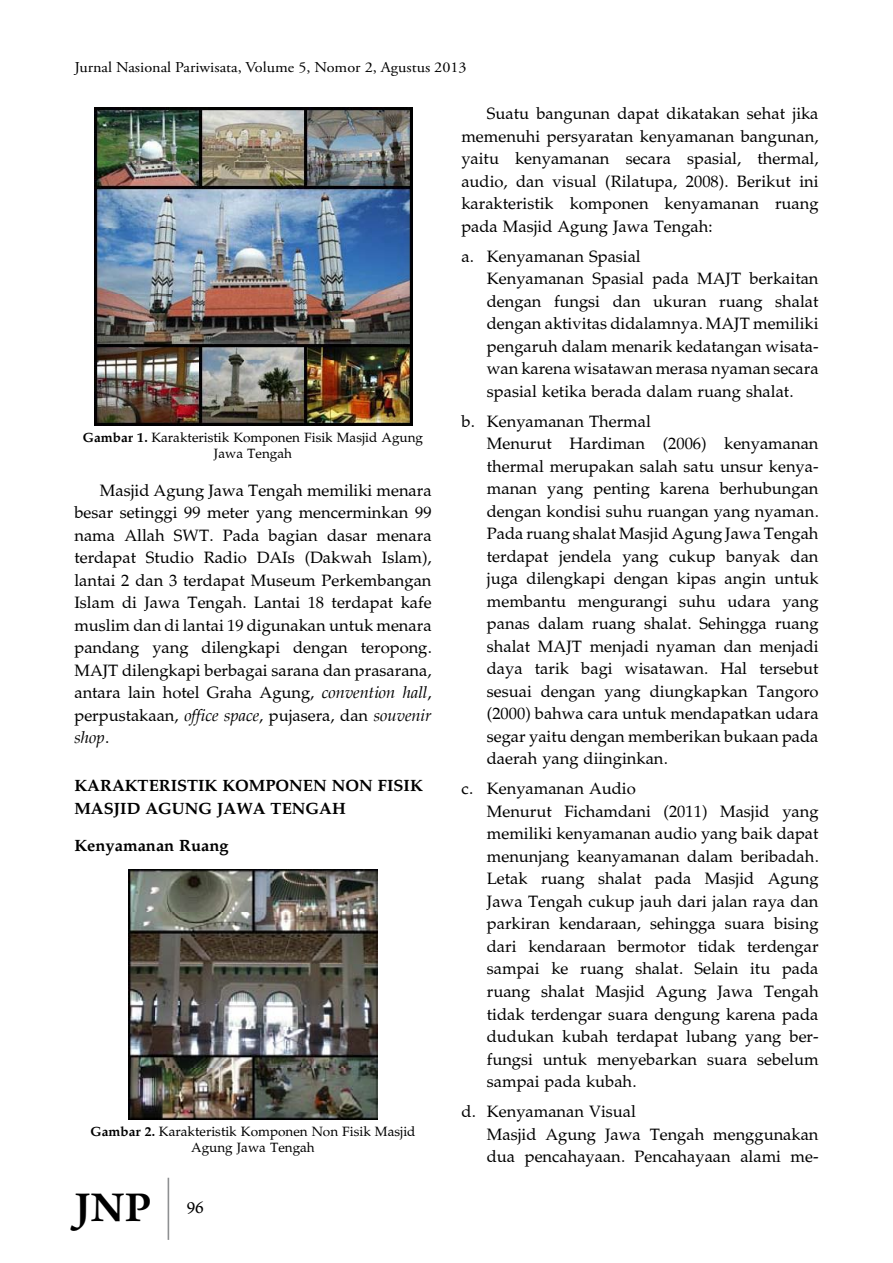
<style>
.page{position:relative;width:893px;height:1263px;background:#fff}
.page>*{position:absolute;margin:0;border:0;box-sizing:border-box;transform-origin:0 0}
.t1{font:600 45px "Arno Pro";color:#000}
.t2{font:18px "Arno Pro";color:#000}
.t3{font:16.5px/22.5px "Palm Springs Plain";color:#000}
.t4{font:700 16.5px "Palm Springs";color:#000}
.t5{font:16.5px "Palm Springs";color:#000}
.t6{font:15px "Adobe Garamond Pro";color:#000;scale:1.08 1}
.t7{font:13.5px/16.5px "Palm Springs Plain";color:#000;text-align:center}
.s1{font-family:"Palm Springs";font-weight:700}
.s2{font-family:"Palm Springs"}
.s3{font-family:"Palm Springs Plain"}
.s4{font-weight:400;font-size:60.9px;color:#808285}
</style>
<div class="page">
<img style="left:94px;top:107px;width:318px;height:318px">
<img style="left:128px;top:870px;width:250px;height:249px">
<p class="t6" style="left:74px;top:58px;width:365px">Jurnal Nasional Pariwisata, Volume 5, Nomor 2, Agustus 2013</p>
<p class="t7" style="left:83px;top:429px;width:342px"><span class="s1">GAMBAR 1.</span> Karakteristik Komponen Fisik Masjid Agung<br>Jawa Tengah</p>
<p class="t3" style="left:74px;top:479px;width:359px;text-align:justify;text-indent:26px">Masjid Agung Jawa Tengah memiliki menara besar setinggi 99 meter yang mencerminkan 99 nama Allah SWT. Pada bagian dasar menara terdapat Studio Radio DAIs (Dakwah Islam), lantai 2 dan 3 terdapat Museum Perkembangan Islam di Jawa Tengah. Lantai 18 terdapat kafe muslim dan di lantai 19 digunakan untuk menara pandang yang dilengkapi dengan teropong.<br>MAJT dilengkapi berbagai sarana dan prasarana, antara lain hotel Graha Agung, <span class="s2">convention hall</span>, perpustakaan, <span class="s2">office space</span>, pujasera, dan <span class="s2">souvenir</span></p>
<p class="t5" style="left:74px;top:728px;width:36px">shop<span class="s3">.</span></p>
<p class="t4" style="left:74px;top:776px;width:25px">KARAKTERISTIK</p>
<p class="t4" style="left:222px;top:776px;width:80px">KOMPONEN</p>
<p class="t4" style="left:332px;top:776px;width:57px">NON FISIK</p>
<p class="t4" style="left:74px;top:798px;width:12px">MASJID</p>
<p class="t4" style="left:145px;top:798px;width:94px">AGUNG JAWA</p>
<p class="t4" style="left:271px;top:798px;width:25px">TENGAH</p>
<p class="t4" style="left:74px;top:836px;width:156px">KENYAMANAN RUANG</p>
<p class="t7" style="left:91px;top:1123px;width:326px"><span class="s1">GAMBAR 2.</span> Karakteristik Komponen Non Fisik Masjid<br>Agung Jawa Tengah</p>
<h1 class="t1" style="left:74px;top:1181px;width:99px">JNP <span class="s4">|</span></h1>
<p class="t2" style="left:187px;top:1197px;width:19px">96</p>
<p class="t3" style="left:461px;top:103px;width:359px;text-align:justify;text-indent:26px">Suatu bangunan dapat dikatakan sehat jika memenuhi persyaratan kenyamanan bangunan, yaitu kenyamanan secara spasial, thermal, audio, dan visual (Rilatupa, 2008). Berikut ini karakteristik komponen kenyamanan ruang pada Masjid Agung Jawa Tengah:</p>
<p class="t3" style="left:487px;top:245px;width:333px;text-indent:-26px">a. Kenyamanan Spasial<br>Kenyamanan Spasial pada MAJT berkaitan dengan fungsi dan ukuran ruang shalat dengan aktivitas didalamnya. MAJT memiliki pengaruh dalam menarik kedatangan wisata&shy;wan karena wisatawan merasa nyaman secara spasial ketika berada dalam ruang shalat.</p>
<p class="t3" style="left:487px;top:410px;width:333px;text-indent:-26px">b. Kenyamanan Thermal<br>Menurut Hardiman (2006) kenyamanan thermal merupakan salah satu unsur kenya&shy;manan yang penting karena berhubungan dengan kondisi suhu ruangan yang nyaman.<br>Pada ruang shalat Masjid Agung Jawa Tengah terdapat jendela yang cukup banyak dan juga dilengkapi dengan kipas angin untuk membantu mengurangi suhu udara yang panas dalam ruang shalat. Sehingga ruang shalat MAJT menjadi nyaman dan menjadi daya tarik bagi wisatawan. Hal tersebut sesuai dengan yang diungkapkan Tangoro (2000) bahwa cara untuk mendapatkan udara segar yaitu dengan memberikan bukaan pada daerah yang diinginkan.</p>
<p class="t3" style="left:487px;top:778px;width:333px;text-indent:-26px">c. Kenyamanan Audio<br>Menurut Fichamdani (2011) Masjid yang memiliki kenyamanan audio yang baik dapat menunjang keanyamanan dalam beribadah.<br>Letak ruang shalat pada Masjid Agung Jawa Tengah cukup jauh dari jalan raya dan parkiran kendaraan, sehingga suara bising dari kendaraan bermotor tidak terdengar sampai ke ruang shalat. Selain itu pada ruang shalat Masjid Agung Jawa Tengah tidak terdengar suara dengung karena pada dudukan kubah terdapat lubang yang ber&shy;fungsi untuk menyebarkan suara sebelum sampai pada kubah.</p>
<p class="t3" style="left:487px;top:1100px;width:333px;text-indent:-26px">d. Kenyamanan Visual<br>Masjid Agung Jawa Tengah menggunakan dua pencahayaan. Pencahayaan alami me-</p>
</div>
